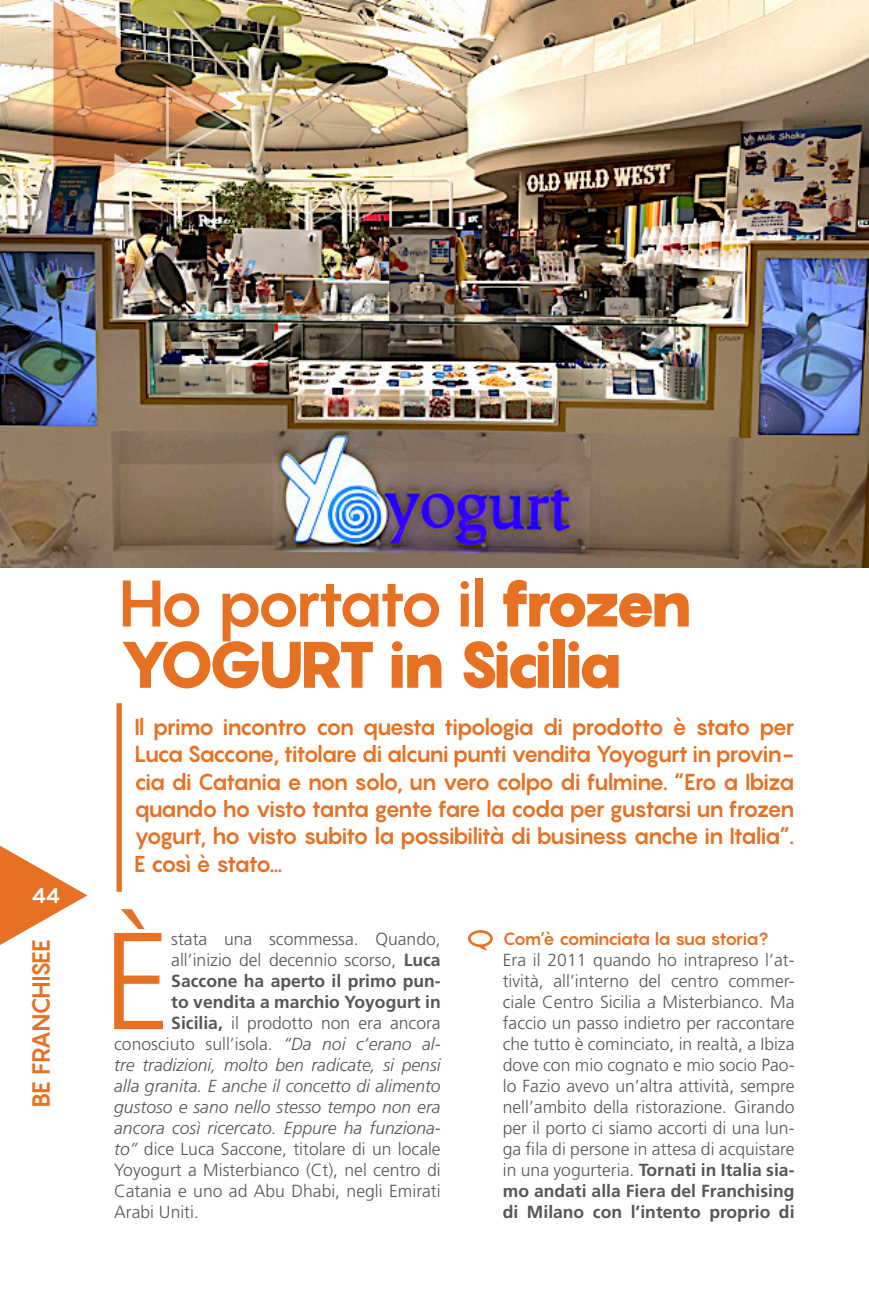
<style>
.page{position:relative;width:869px;height:1290px;background:#fff}
.page>*{position:absolute;margin:0;border:0;box-sizing:border-box;transform-origin:0 0}
.t1{font:300 137.9px "Frutiger LT Std";color:#e77122}
.Titoli{font:700 64.75px "Pangram";letter-spacing:-.09em;color:#e77122}
.Titoli-2{font:900 64.75px "Pangram";letter-spacing:-.105em;color:#e77122}
.t2{font:700 24.5px "Pangram";letter-spacing:-.065em;color:#e77122}
.Approfondimenti{font:700 22.75px/27.3px "Pangram";letter-spacing:-.07em;color:#e77122;text-align:justify}
.t3{font:700 21px "Pangram";color:#fff}
.t4{font:300 17.5px/21px "Frutiger LT Std";color:#565655;text-align:justify}
.t5{font:italic 300 17.5px "Frutiger LT Std";color:#565655}
.t6{font:700 17.5px "Frutiger LT Std";color:#565655}
.t7{font:700 17.5px "Pangram";letter-spacing:-.08em;color:#e77122}
.s1{font-weight:900}
.s2{font-weight:700}
.s3{font-style:italic}
</style>
<div class="page">
<svg style="left:0;top:845px;width:87px;height:100px"></svg>
<img style="left:0;top:0;width:868px;height:567px">
<div style="left:116px;top:703px;width:6px;height:189px;background:#e77122"></div>
<svg style="left:468px;top:930px;width:25px;height:21px"></svg>
<img style="left:51px;top:0;width:190px;height:214px">
<p class="t3" style="left:32px;top:882px;width:30px">44</p>
<h3 class="t2" style="left:25px;top:1108px;width:171px;rotate:-90deg">BE FRANCHISEE</h3>
<p class="Titoli" style="left:118px;top:561px;width:576px">Ho portato il <span class="s1">frozen</span></p>
<p class="Titoli-2" style="left:118px;top:622px;width:506px">YOGURT in Sicilia</p>
<p class="Approfondimenti" style="left:134px;top:713px;width:661px">Il primo incontro con questa tipologia di prodotto è stato per Luca Saccone, titolare di alcuni punti vendita Yoyogurt in provin&shy;cia di Catania e non solo, un vero colpo di fulmine. “Ero a Ibiza quando ho visto tanta gente fare la coda per gustarsi un frozen yogurt, ho visto subito la possibilità di business anche in Italia”.<br>E così è stato…</p>
<p class="t1" style="left:102px;top:903px;width:70px">È</p>
<p class="t7" style="left:502px;top:927px;width:267px">Com’è cominciata la sua storia?</p>
<p class="t4" style="left:502px;top:950px;width:293px">Era il 2011 quando ho intrapreso l’at&shy;tività, all’interno del centro commer&shy;ciale Centro Sicilia a Misterbianco. Ma faccio un passo indietro per raccontare che tutto è cominciato, in realtà, a Ibiza dove con mio cognato e mio socio Pao&shy;lo Fazio avevo un’altra attività, sempre nell’ambito della ristorazione. Girando per il porto ci siamo accorti di una lun&shy;ga fila di persone in attesa di acquistare in una yogurteria. <span class="s2">Tornati in Italia sia&shy;mo andati alla Fiera del Franchising di Milano con l’intento proprio di</span></p>
<p class="t4" style="left:171px;top:929px;width:271px">stata una scommessa. Quando,</p>
<p class="t4" style="left:171px;top:950px;width:271px">all’inizio del decennio scorso, <span class="s2">Luca</span></p>
<p class="t6" style="left:171px;top:971px;width:271px">Saccone ha aperto il primo pun-</p>
<p class="t6" style="left:171px;top:992px;width:271px">to vendita a marchio Yoyogurt in</p>
<p class="t4" style="left:171px;top:1013px;width:271px"><span class="s2">Sicilia,</span> il prodotto non era ancora</p>
<p class="t4" style="left:114px;top:1034px;width:328px">conosciuto sull’isola. <span class="s3">“Da noi c’erano al-</span></p>
<p class="t5" style="left:114px;top:1055px;width:328px">tre tradizioni, molto ben radicate, si pensi</p>
<p class="t5" style="left:114px;top:1076px;width:328px">alla granita. E anche il concetto di alimento</p>
<p class="t5" style="left:114px;top:1097px;width:328px">gustoso e sano nello stesso tempo non era</p>
<p class="t5" style="left:114px;top:1118px;width:328px">ancora così ricercato. Eppure ha funziona-</p>
<p class="t4" style="left:114px;top:1139px;width:328px"><span class="s3">to”</span> dice Luca Saccone, titolare di un locale</p>
<p class="t4" style="left:114px;top:1160px;width:328px">Yoyogurt a Misterbianco (Ct), nel centro di</p>
<p class="t4" style="left:114px;top:1181px;width:328px">Catania e uno ad Abu Dhabi, negli Emirati</p>
<p class="t4" style="left:114px;top:1202px;width:86px">Arabi Uniti.</p>
</div>
